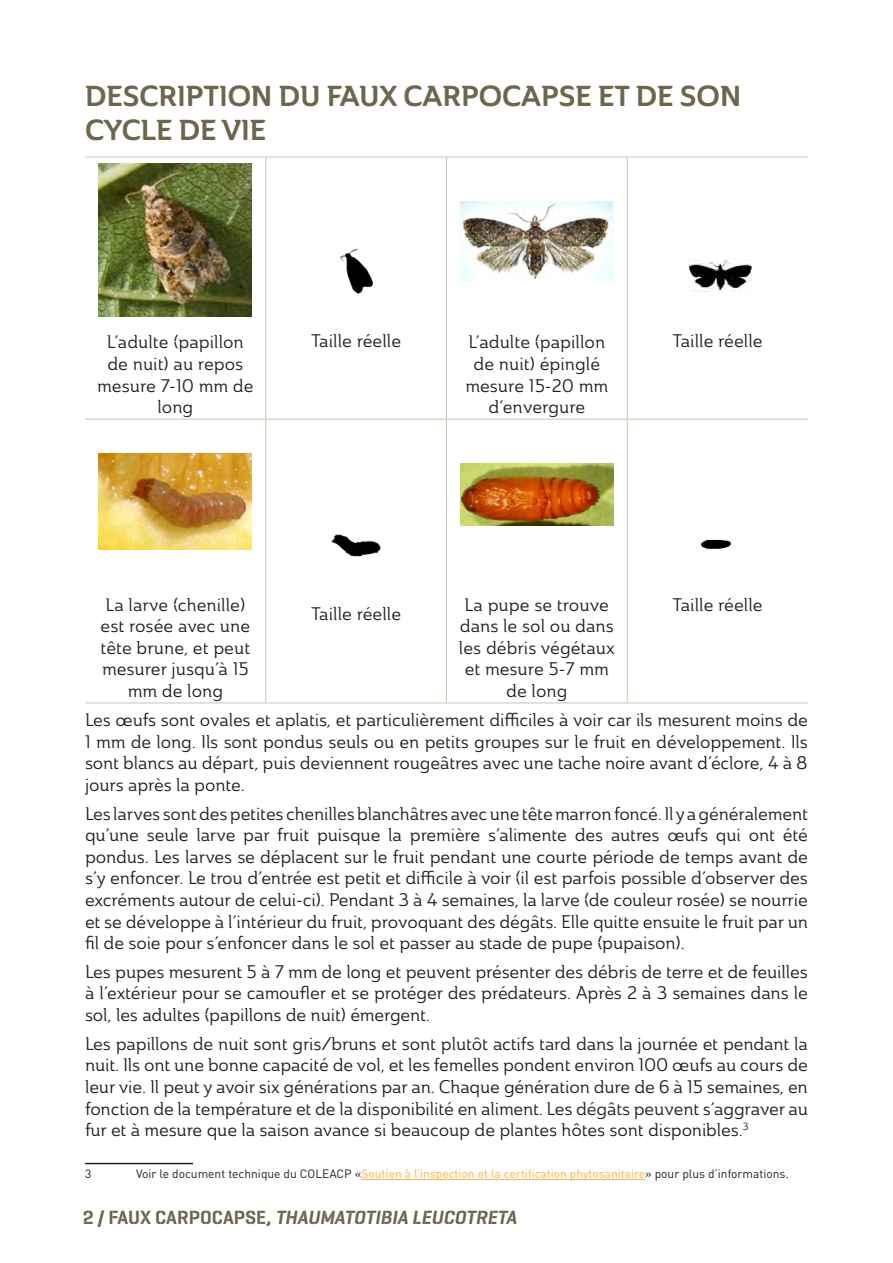
<style>
.page{position:relative;width:893px;height:1263px;background:#fff}
.page>*{position:absolute;margin:0;border:0;box-sizing:border-box;transform-origin:0 0}
._1__Titre{font:28.5px/34.2px "Ainslie Nor Bol";color:#6d664d}
.t1{font:italic 600 19.5px "Geogrotesque Stencil A";color:#6d664d}
.Body{font:18px/21.6px "Ainslie Nor Reg";letter-spacing:-.01em;color:#231f20;text-align:center}
.Note_de_bas_de_page{font:12px "DIN Pro";color:#231f20}
.s1{color:#fbb03e}
.s2{font-style:normal}
</style>
<div class="page">
<hr style="left:85px;top:157px;width:181px;height:1px;background:#cfc4b0">
<hr style="left:266px;top:157px;width:180px;height:1px;background:#cfc4b0">
<hr style="left:265px;top:157px;width:1px;height:262px;background:#cfc4b0">
<hr style="left:446px;top:157px;width:181px;height:1px;background:#cfc4b0">
<hr style="left:446px;top:157px;width:1px;height:262px;background:#cfc4b0">
<hr style="left:627px;top:157px;width:181px;height:1px;background:#cfc4b0">
<hr style="left:627px;top:157px;width:1px;height:262px;background:#cfc4b0">
<hr style="left:85px;top:419px;width:181px;height:1px;background:#cfc4b0">
<hr style="left:266px;top:419px;width:180px;height:1px;background:#cfc4b0">
<hr style="left:265px;top:420px;width:1px;height:282px;background:#cfc4b0">
<hr style="left:446px;top:419px;width:181px;height:1px;background:#cfc4b0">
<hr style="left:446px;top:420px;width:1px;height:282px;background:#cfc4b0">
<hr style="left:627px;top:419px;width:181px;height:1px;background:#cfc4b0">
<hr style="left:627px;top:420px;width:1px;height:282px;background:#cfc4b0">
<hr style="left:85px;top:702px;width:181px;height:1px;background:#cfc4b0">
<hr style="left:266px;top:702px;width:180px;height:1px;background:#cfc4b0">
<hr style="left:446px;top:702px;width:181px;height:1px;background:#cfc4b0">
<hr style="left:627px;top:702px;width:181px;height:1px;background:#cfc4b0">
<img style="left:99px;top:163px;width:153px;height:153px">
<img style="left:340px;top:249px;width:33px;height:45px">
<img style="left:460px;top:201px;width:153px;height:81px">
<img style="left:689px;top:260px;width:63px;height:31px">
<img style="left:99px;top:453px;width:153px;height:97px">
<img style="left:331px;top:534px;width:50px;height:23px">
<img style="left:460px;top:463px;width:153px;height:62px">
<img style="left:702px;top:539px;width:29px;height:10px">
<hr style="left:85px;top:1163px;width:108px;height:1px;background:#231f20">
<hr style="left:361px;top:1179px;width:284px;height:1px;background:#fbb03e">
<p class="_1__Titre" style="left:85px;top:79px;width:657px">DESCRIPTION DU FAUX CARPOCAPSE ET DE SON<br>CYCLE DE VIE</p>
<p class="Body" style="left:97px;top:331px;width:158px">L’adulte (papillon de nuit) au repos mesure 7-10 mm de long</p>
<p class="Body" style="left:311px;top:330px;width:92px">Taille réelle</p>
<p class="Body" style="left:465px;top:331px;width:144px">L’adulte (papillon de nuit) épinglé mesure 15-20 mm d’envergure</p>
<p class="Body" style="left:672px;top:330px;width:92px">Taille réelle</p>
<p class="Body" style="left:101px;top:593px;width:151px">La larve (chenille) est rosée avec une tête brune, et peut mesurer jusqu’à 15 mm de long</p>
<p class="Body" style="left:311px;top:602px;width:92px">Taille réelle</p>
<p class="Body" style="left:459px;top:593px;width:157px">La pupe se trouve dans le sol ou dans les débris végétaux et mesure 5-7 mm de long</p>
<p class="Body" style="left:672px;top:593px;width:92px">Taille réelle</p>
<p class="Body" style="left:85px;top:709px;width:724px;text-align:justify">Les œufs sont ovales et aplatis, et particulièrement difficiles à voir car ils mesurent moins de 1 mm de long. Ils sont pondus seuls ou en petits groupes sur le fruit en développement. Ils sont blancs au départ, puis deviennent rougeâtres avec une tache noire avant d’éclore, 4 à 8 jours après la ponte.</p>
<p class="Body" style="left:85px;top:802px;width:724px;text-align:justify">Les larves sont des petites chenilles blanchâtres avec une tête marron foncé. Il y a généralement qu’une seule larve par fruit puisque la première s’alimente des autres œufs qui ont été pondus. Les larves se déplacent sur le fruit pendant une courte période de temps avant de s’y enfoncer. Le trou d’entrée est petit et difficile à voir (il est parfois possible d’observer des excréments autour de celui-ci). Pendant 3 à 4 semaines, la larve (de couleur rosée) se nourrie et se développe à l’intérieur du fruit, provoquant des dégâts. Elle quitte ensuite le fruit par un fil de soie pour s’enfoncer dans le sol et passer au stade de pupe (pupaison).</p>
<p class="Body" style="left:85px;top:960px;width:724px;text-align:justify">Les pupes mesurent 5 à 7 mm de long et peuvent présenter des débris de terre et de feuilles à l’extérieur pour se camoufler et se protéger des prédateurs. Après 2 à 3 semaines dans le sol, les adultes (papillons de nuit) émergent.</p>
<p class="Body" style="left:85px;top:1032px;width:724px;text-align:justify">Les papillons de nuit sont gris/bruns et sont plutôt actifs tard dans la journée et pendant la nuit. Ils ont une bonne capacité de vol, et les femelles pondent environ 100 œufs au cours de leur vie. Il peut y avoir six générations par an. Chaque génération dure de 6 à 15 semaines, en fonction de la température et de la disponibilité en aliment. Les dégâts peuvent s’aggraver au fur et à mesure que la saison avance si beaucoup de plantes hôtes sont disponibles.<sup>3</sup></p>
<p class="Note_de_bas_de_page" style="left:85px;top:1165px;width:8px">3</p>
<p class="Note_de_bas_de_page" style="left:136px;top:1165px;width:654px">Voir le document technique du COLEACP «<span class="s1">Soutien à l’inspection et la certification phytosanitaire</span>» pour plus d’informations.</p>
<p class="t1" style="left:83px;top:1205px;width:439px"><span class="s2">2 / FA U X C A R P O C A P S E ,</span> THAUMATOTIBIA LEUCOTRETA</p>
</div>
